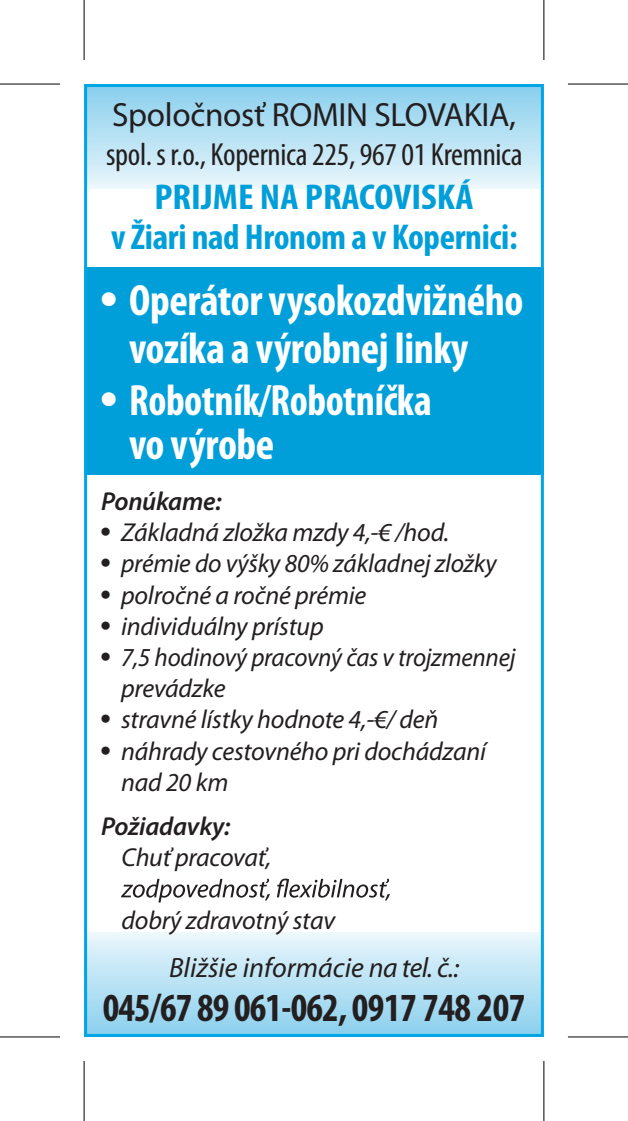
<style>
.page{position:relative;width:628px;height:1121px;background:#fff}
.page>*{position:absolute;margin:0;border:0;box-sizing:border-box;transform-origin:0 0}
.t1{font:700 condensed 44px/48px "Myriad Pro";letter-spacing:-.01em;color:#fff}
.t2{font:700 condensed 44px/44px "Myriad Pro";letter-spacing:-.01em;color:#fff;scale:.95 1}
.t3{font:700 condensed 40px "Myriad Pro";letter-spacing:-.02em;color:#231f20}
.t4{font:700 condensed 36px/40px "Myriad Pro";letter-spacing:-.01em;color:#009fda;text-align:center;scale:1.1 1}
.t5{font:33.6px "Myriad Pro";letter-spacing:-.01em;color:#231f20}
.t6{font:condensed 32px "Myriad Pro";letter-spacing:-.01em;color:#231f20}
.t7{font:italic 28px "Myriad Pro";color:#231f20}
.t8{font:italic 26px/31.2px "Myriad Pro";letter-spacing:-.01em;color:#231f20}
.t9{font:italic 26px/31.2px "Myriad Pro";letter-spacing:-.01em;color:#231f20;scale:.96 1}
.t10{font:italic 600 26px "Myriad Pro";letter-spacing:-.01em;color:#231f20}
.s1{font-family:"Helvetica";font-weight:400;font-stretch:normal}
.s2{font-family:"Helvetica";font-style:normal}
</style>
<div class="page">
<div style="left:84px;top:932px;width:459px;height:104px;background:linear-gradient(to bottom,#ebf7fc,#8acfed)"></div>
<div style="left:84px;top:84px;width:459px;height:104px;background:linear-gradient(to bottom,#87ceed,#e8f5fb)"></div>
<div style="left:84px;top:268px;width:459px;height:207px;background:#009fda"></div>
<svg style="left:121px;top:878px;width:269px;height:24px"></svg>
<div style="left:84px;top:84px;width:459px;height:952px;border:3px solid #00a6e4"></div>
<svg style="left:0;top:1037px;width:60px;height:1px"></svg>
<svg style="left:568px;top:1037px;width:59px;height:1px"></svg>
<svg style="left:544px;top:0;width:1px;height:60px"></svg>
<svg style="left:544px;top:1061px;width:1px;height:59px"></svg>
<hr style="left:0;top:83px;width:60px;height:2px;background:#000">
<hr style="left:567px;top:83px;width:60px;height:2px;background:#000">
<hr style="left:0;top:1036px;width:60px;height:1px;background:#000">
<hr style="left:567px;top:1036px;width:60px;height:1px;background:#000">
<hr style="left:83px;top:0;width:2px;height:60px;background:#000">
<hr style="left:83px;top:1060px;width:2px;height:60px;background:#000">
<hr style="left:543px;top:0;width:1px;height:60px;background:#000">
<hr style="left:543px;top:1060px;width:1px;height:60px;background:#000">
<p class="t5" style="left:112px;top:94px;width:405px">Spoločnosť ROMIN SLOVAKIA,</p>
<p class="t6" style="left:106px;top:135px;width:418px">spol.sr.o., Kopernica 225, 96701 Kremnica</p>
<h3 class="t4" style="left:111px;top:176px;width:371px">PRIJME NA PRACOVISKÁ<br>vŽiari nad Hronom a v Kopernici:</h3>
<h1 class="t1" style="left:129px;top:275px;width:395px;text-indent:-28px"><span class="s1">•</span> Operátorvysokozdvižného vozíka a výrobnej linky</h1>
<h1 class="t2" style="left:129px;top:377px;width:320px;text-indent:-28px"><span class="s1">•</span> Robotník/Robotníčka vo výrobe</h1>
<p class="t10" style="left:101px;top:484px;width:122px">Ponúkame:</p>
<p class="t8" style="left:101px;top:516px;width:349px"><span class="s2">•</span> Základná zložka mzdy 4,-€ /hod.</p>
<p class="t8" style="left:101px;top:547px;width:397px"><span class="s2">•</span> prémie do výšky 80% základnej zložky</p>
<p class="t8" style="left:101px;top:579px;width:266px"><span class="s2">•</span> polročné a ročné prémie</p>
<p class="t8" style="left:101px;top:610px;width:224px"><span class="s2">•</span> individuálny prístup</p>
<p class="t9" style="left:121px;top:641px;width:412px;text-indent:-20px"><span class="s2">•</span> 7,5 hodinový pracovný čas v trojzmennej prevádzke</p>
<p class="t8" style="left:101px;top:703px;width:338px"><span class="s2">•</span> stravné lístky hodnote 4,-€/ deň</p>
<p class="t8" style="left:121px;top:735px;width:366px;text-indent:-20px"><span class="s2">•</span> náhrady cestovného pri dochádzaní nad 20 km</p>
<p class="t10" style="left:101px;top:809px;width:131px">Požiadavky:</p>
<p class="t8" style="left:121px;top:841px;width:151px">Chuť pracovať,</p>
<p class="t8" style="left:121px;top:903px;width:215px">dobrý zdravotný stav</p>
<p class="t7" style="left:169px;top:949px;width:291px">Bližšie informácie na tel. č.:</p>
<h2 class="t3" style="left:103px;top:982px;width:424px">045/67 89 061-062, 0917 748 207</h2>
</div>
